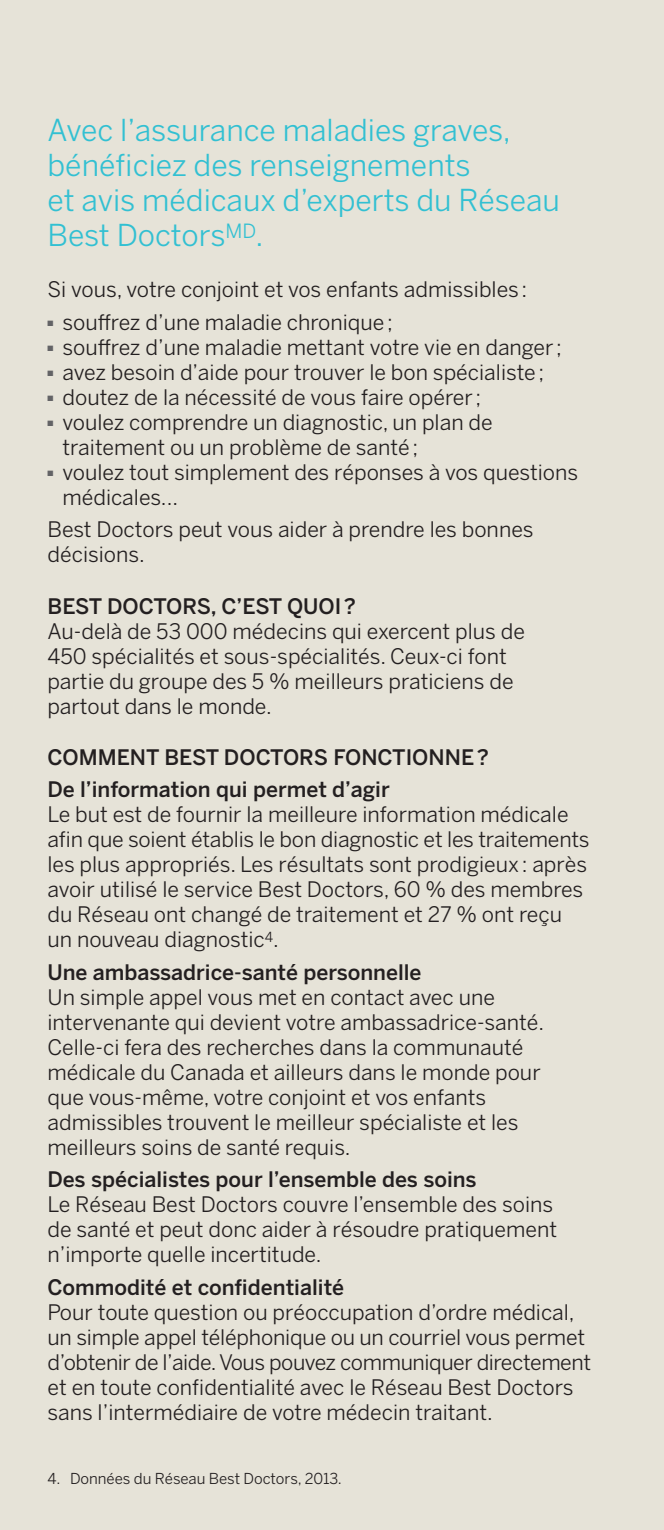
<style>
.page{position:relative;width:664px;height:1530px;background:#e6e3d8}
.page>*{position:absolute;margin:0;border:0;box-sizing:border-box;transform-origin:0 0}
.t1{font:30px/35px "Benton Sans";color:#32c0d2}
.t2{font:21.25px/25px "Benton Sans";color:#231f20}
.t3{font:500 21.25px/32.5px "Benton Sans";color:#231f20}
.t4{font:15px "Benton Sans";color:#231f20}
</style>
<div class="page">
<h1 class="t1" style="left:48px;top:112px;width:514px">Avec l’assurance maladies graves, bénéficiez des renseignements<br>et avis médicaux d’experts du Réseau<br>Best Doctors<sup>MD</sup>.</h1>
<p class="t2" style="left:48px;top:277px;width:481px">Si vous, votre conjoint et vos enfants admissibles:</p>
<p class="t2" style="left:48px;top:309px;width:347px"><sup>■</sup> souffrez d’une maladie chronique;</p>
<p class="t2" style="left:48px;top:334px;width:516px"><sup>■</sup> souffrez d’une maladie mettant votre vie en danger;</p>
<p class="t2" style="left:48px;top:359px;width:498px"><sup>■</sup> avez besoin d’aide pour trouver le bon spécialiste;</p>
<p class="t2" style="left:48px;top:384px;width:435px"><sup>■</sup> doutez de la nécessité de vous faire opérer;</p>
<p class="t2" style="left:62px;top:409px;width:432px;text-indent:-15px"><sup>■</sup> voulez comprendre un diagnostic, un plan de traitement ou un problème de santé;</p>
<p class="t2" style="left:62px;top:459px;width:517px;text-indent:-15px"><sup>■</sup> voulez tout simplement des réponses à vos questions médicales...</p>
<p class="t2" style="left:47px;top:517px;width:487px">Best Doctors peut vous aider à prendre les bonnes décisions.</p>
<p class="t3" style="left:47px;top:589px;width:310px">Best Doctors, c’est quoi?</p>
<p class="t2" style="left:47px;top:618px;width:479px">Au-delà de 53 000 médecins qui exercent plus de 450 spécialités et sous-spécialités. Ceux-ci font partie du groupe des 5 % meilleurs praticiens de partout dans le monde.</p>
<p class="t3" style="left:47px;top:741px;width:443px">Comm ent Best Doctors fonctionne?<br>De l’information qui permet d’agir</p>
<p class="t2" style="left:47px;top:802px;width:543px">Le but est de fournir la meilleure information médicale afin que soient établis le bon diagnostic et les traitements les plus appropriés. Les résultats sont prodigieux: après avoir utilisé le service Best Doctors, 60 % des membres du Réseau ont changé de traitement et 27 % ont reçu un nouveau diagnostic<sup>4</sup>.</p>
<p class="t3" style="left:47px;top:956px;width:375px">Une ambassadrice-santé personnelle</p>
<p class="t2" style="left:47px;top:984px;width:498px">Un simple appel vous met en contact avec une intervenante qui devient votre ambassadrice-santé.<br>Celle-ci fera des recherches dans la communauté médicale du Canada et ailleurs dans le monde pour que vous-même, votre conjoint et vos enfants admissibles trouvent le meilleur spécialiste et les meilleurs soins de santé requis.</p>
<p class="t3" style="left:47px;top:1163px;width:431px">Des spécialistes pour l’ensemble des soins</p>
<p class="t2" style="left:47px;top:1192px;width:511px">Le Réseau Best Doctors couvre l’ensemble des soins de santé et peut donc aider à résoudre pratiquement n’importe quelle incertitude.</p>
<p class="t3" style="left:47px;top:1270px;width:298px">Commodité et confidentialité</p>
<p class="t2" style="left:47px;top:1299px;width:545px">Pour toute question ou préoccupation d’ordre médical, un simple appel téléphonique ou un courriel vous permet d’obtenir de l’aide. Vous pouvez communiquer directement et en toute confidentialité avec le Réseau Best Doctors sans l’intermédiaire de votre médecin traitant.</p>
<p class="t4" style="left:48px;top:1469px;width:296px">4. Données du Réseau Best Doctors, 2013.</p>
</div>
